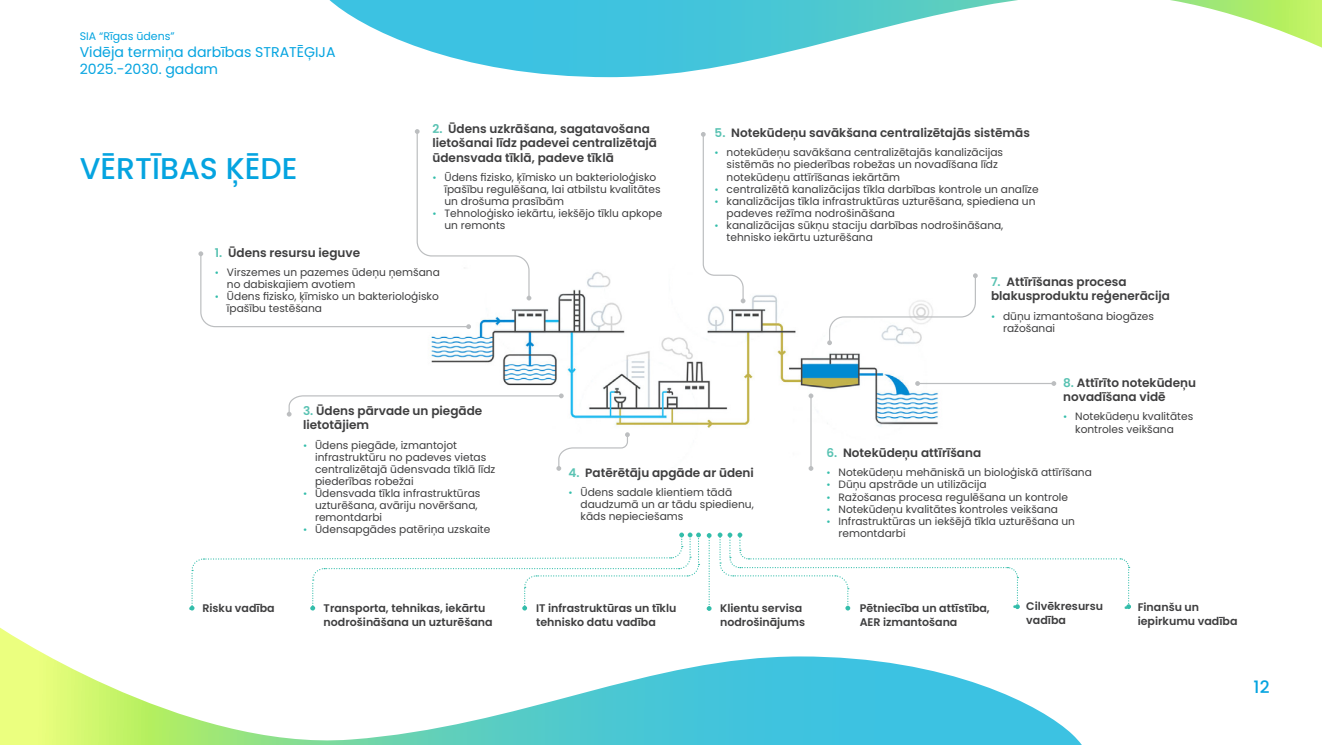
<style>
.page{position:relative;width:1322px;height:745px;background:#fff}
.page>*{position:absolute;margin:0;border:0;box-sizing:border-box;transform-origin:0 0}
.t1{font:500 30px "Poppins";color:#05a4e0}
.t2{font:500 17.12px "Poppins";color:#05a4e0}
.t3{font:14.12px/17px "Poppins";color:#05a4e0}
.t4{font:600 12px/14.5px "Poppins";color:#3e3e3f}
.t5{font:600 11px/13.8px "Poppins";color:#3e3e3f}
.t6{font:11px "Poppins";color:#05a4e0}
.t7{font:10.62px/12px "Poppins";color:#3e3e3f}
.s1{color:#58c2b2}
.s2{font-size:10px;color:#33bdaa}
</style>
<div class="page">
<svg style="left:329px;top:0;width:993px;height:78px"></svg>
<svg style="left:0;top:627px;width:1081px;height:117px"></svg>
<img style="left:431px;top:272px;width:508px;height:199px">
<svg style="left:198px;top:129px;width:333px;height:200px"></svg>
<svg style="left:701px;top:132px;width:44px;height:171px"></svg>
<svg style="left:556px;top:432px;width:74px;height:38px"></svg>
<svg style="left:287px;top:393px;width:277px;height:23px"></svg>
<svg style="left:827px;top:273px;width:151px;height:72px"></svg>
<hr style="left:917px;top:382px;width:137px;height:2px;background:#bcbec0">
<svg style="left:915px;top:381px;width:5px;height:4px"></svg>
<svg style="left:1051px;top:381px;width:5px;height:4px"></svg>
<hr style="left:810px;top:395px;width:1px;height:73px;background:#bcbec0">
<svg style="left:808px;top:465px;width:5px;height:5px"></svg>
<svg style="left:808px;top:393px;width:5px;height:5px"></svg>
<svg style="left:190px;top:532px;width:511px;height:78px"></svg>
<svg style="left:717px;top:532px;width:414px;height:78px"></svg>
<svg style="left:707px;top:533px;width:4px;height:77px"></svg>
<p class="t6" style="left:80px;top:30px;width:96px">SIA “Rīgas ūdens”</p>
<h3 class="t3" style="left:80px;top:43px;width:257px">Vidēja termiņa darbības STRATĒĢIJA<br>2025.-2030. gadam</h3>
<p class="t1" style="left:80px;top:151px;width:219px">VĒRTĪBAS ĶĒDE</p>
<p class="t4" style="left:432px;top:121px;width:226px"><span class="s1">2.</span> Ūdens uzkrāšana, sagatavošana lietošanai līdz padevei centralizētajā ūdensvada tīklā, padeve tīklā</p>
<p class="t7" style="left:444px;top:171px;width:217px;text-indent:-12px"><span class="s2">•</span> Ūdens fizisko, ķīmisko un bakterioloģisko īpašību regulēšana, lai atbilstu kvalitātes un drošuma prasībām</p>
<p class="t7" style="left:444px;top:207px;width:219px;text-indent:-12px"><span class="s2">•</span> Tehnoloģisko iekārtu, iekšējo tīklu apkope un remonts</p>
<p class="t4" style="left:215px;top:245px;width:147px"><span class="s1">1.</span> Ūdens resursu ieguve</p>
<p class="t7" style="left:227px;top:266px;width:214px;text-indent:-12px"><span class="s2">•</span> Virszemes un pazemes ūdeņu ņemšana no dabiskajiem avotiem</p>
<p class="t7" style="left:227px;top:290px;width:213px;text-indent:-12px"><span class="s2">•</span> Ūdens fizisko, ķīmisko un bakterioloģisko īpašību testēšana</p>
<p class="t4" style="left:714px;top:126px;width:317px"><span class="s1">5.</span> Notekūdeņu savākšana centralizētajās sistēmās</p>
<p class="t7" style="left:726px;top:147px;width:278px;text-indent:-12px"><span class="s2">•</span> notekūdeņu savākšana centralizētajās kanalizācijas sistēmās no piederības robežas un novadīšana līdz notekūdeņu attīrīšanas iekārtām</p>
<p class="t7" style="left:714px;top:183px;width:326px"><span class="s2">•</span> centralizētā kanalizācijas tīkla darbības kontrole un analīze</p>
<p class="t7" style="left:726px;top:195px;width:310px;text-indent:-12px"><span class="s2">•</span> kanalizācijas tīkla infrastruktūras uzturēšana, spiediena un padeves režīma nodrošināšana</p>
<p class="t7" style="left:726px;top:219px;width:278px;text-indent:-12px"><span class="s2">•</span> kanalizācijas sūkņu staciju darbības nodrošināšana, tehnisko iekārtu uzturēšana</p>
<p class="t4" style="left:991px;top:274px;width:180px"><span class="s1">7.</span> Attīrīšanas procesa blakusproduktu reģenerācija</p>
<p class="t7" style="left:1003px;top:310px;width:152px;text-indent:-12px"><span class="s2">•</span> dūņu izmantošana biogāzes ražošanai</p>
<p class="t4" style="left:303px;top:403px;width:181px"><span class="s1">3.</span> Ūdens pārvade un piegāde lietotājiem</p>
<p class="t7" style="left:315px;top:438px;width:182px;text-indent:-12px"><span class="s2">•</span> Ūdens piegāde, izmantojot infrastruktūru no padeves vietas centralizētajā ūdensvada tīklā līdz piederības robežai</p>
<p class="t7" style="left:315px;top:487px;width:167px;text-indent:-12px"><span class="s2">•</span> Ūdensvada tīkla infrastruktūras uzturēšana, avāriju novēršana, remontdarbi</p>
<p class="t7" style="left:303px;top:523px;width:189px"><span class="s2">•</span> Ūdensapgādes patēriņa uzskaite</p>
<p class="t4" style="left:568px;top:465px;width:187px"><span class="s1">4.</span> Patērētāju apgāde ar ūdeni</p>
<p class="t7" style="left:580px;top:486px;width:175px;text-indent:-12px"><span class="s2">•</span> Ūdens sadale klientiem tādā daudzumā un ar tādu spiedienu, kāds nepieciešams</p>
<p class="t4" style="left:1063px;top:375px;width:134px"><span class="s1">8.</span> Attīrīto notekūdeņu novadīšana vidē</p>
<p class="t7" style="left:1075px;top:410px;width:120px;text-indent:-12px"><span class="s2">•</span> Notekūdeņu kvalitātes kontroles veikšana</p>
<p class="t4" style="left:826px;top:445px;width:156px"><span class="s1">6.</span> Notekūdeņu attīrīšana</p>
<p class="t7" style="left:826px;top:466px;width:267px"><span class="s2">•</span> Notekūdeņu mehāniskā un bioloģiskā attīrīšana</p>
<p class="t7" style="left:826px;top:478px;width:162px"><span class="s2">•</span> Dūņu apstrāde un utilizācija</p>
<p class="t7" style="left:826px;top:490px;width:243px"><span class="s2">•</span> Ražošanas procesa regulēšana un kontrole</p>
<p class="t7" style="left:826px;top:502px;width:233px"><span class="s2">•</span> Notekūdeņu kvalitātes kontroles veikšana</p>
<p class="t7" style="left:838px;top:514px;width:238px;text-indent:-12px"><span class="s2">•</span> Infrastruktūras un iekšējā tīkla uzturēšana un remontdarbi</p>
<p class="t5" style="left:189px;top:600px;width:87px"><span class="s2">•</span> Risku vadība</p>
<p class="t5" style="left:324px;top:600px;width:170px;text-indent:-14px"><span class="s2">•</span> Transporta, tehnikas, iekārtu nodrošināšana un uzturēšana</p>
<p class="t5" style="left:706px;top:601px;width:100px;text-align:right"><span class="s2">•</span> Klientu servisa nodrošinājums</p>
<p class="t5" style="left:859px;top:601px;width:132px;text-indent:-14px"><span class="s2">•</span> Pētniecība un attīstība,<br>AER izmantošana</p>
<p class="t5" style="left:1026px;top:599px;width:78px;text-indent:-14px"><span class="s2">•</span> Cilvēkresursu vadība</p>
<p class="t5" style="left:1137px;top:599px;width:101px;text-indent:-14px"><span class="s2">•</span> Finanšu un iepirkumu vadība</p>
<p class="t5" style="left:536px;top:601px;width:142px;text-indent:-14px"><span class="s2">•</span> IT infrastruktūras un tīklu tehnisko datu vadība</p>
<h2 class="t2" style="left:1253px;top:676px;width:17px">12</h2>
</div>
